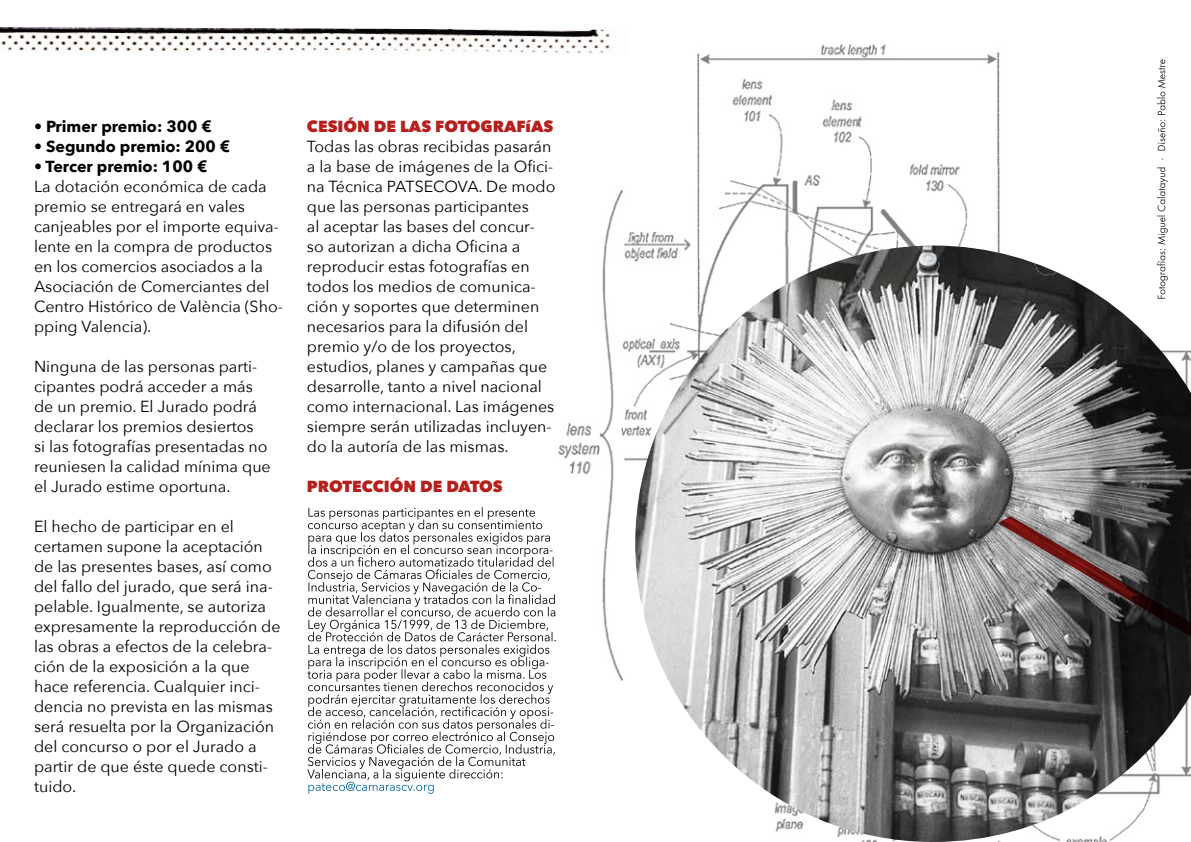
<style>
.page{position:relative;width:1191px;height:842px;background:#fff}
.page>*{position:absolute;margin:0;border:0;box-sizing:border-box;transform-origin:0 0}
.t1{font:16px/20px "Avenir Next";color:#000}
.t2{font:700 16px "Avenir Next";color:#000}
.t3{font:800 16px "Avenir Next";color:#b61f1b}
</style>
<div class="page">
<img style="left:558px;top:44px;width:610px;height:637px">
<img style="left:635px;top:246px;width:556px;height:596px">
<img style="left:0;top:27px;width:628px;height:28px">
<svg style="left:998px;top:516px;width:193px;height:259px;background:#595555"></svg>
<svg style="left:307px;top:507px;width:249px;height:287px"></svg>
<svg style="left:1156px;top:59px;width:11px;height:240px"></svg>
<p class="t2" style="left:34px;top:113px;width:179px">• Primer premio: 300 €</p>
<p class="t2" style="left:34px;top:133px;width:198px">• Segundo premio: 200 €</p>
<p class="t2" style="left:34px;top:153px;width:175px">• Tercer premio: 100 €</p>
<p class="t1" style="left:34px;top:176px;width:250px">La dotación económica de cada premio se entregará en vales canjeables por el importe equiva&shy;lente en la compra de productos en los comercios asociados a la<br>Asociación de Comerciantes del<br>Centro Histórico de València (Sho&shy;pping Valencia).</p>
<p class="t1" style="left:34px;top:356px;width:238px">Ninguna de las personas parti&shy;cipantes podrá acceder a más de un premio. El Jurado podrá declarar los premios desiertos<br>si las fotografías presentadas no reuniesen la calidad mínima que el Jurado estime oportuna.</p>
<p class="t1" style="left:34px;top:516px;width:248px">El hecho de participar en el certamen supone la aceptación de las presentes bases, así como del fallo del jurado, que será ina&shy;pelable. Igualmente, se autoriza expresamente la reproducción de las obras a efectos de la celebra&shy;ción de la exposición a la que hace referencia. Cualquier inci&shy;dencia no prevista en las mismas será resuelta por la Organización del concurso o por el Jurado a partir de que éste quede consti&shy;tuido.</p>
<p class="t3" style="left:307px;top:116px;width:248px">CESIÓN DE LAS FOTOGRAFíAS</p>
<p class="t1" style="left:307px;top:136px;width:250px">Todas las obras recibidas pasarán a la base de imágenes de la Ofici&shy;na Técnica PATSECOVA. De modo que las personas participantes<br>al aceptar las bases del concur&shy;so autorizan a dicha Oficina a reproducir estas fotografías en todos los medios de comunica&shy;ción y soportes que determinen necesarios para la difusión del premio y/o de los proyectos, estudios, planes y campañas que desarrolle, tanto a nivel nacional como internacional. Las imágenes siempre serán utilizadas incluyen&shy;do la autoría de las mismas.</p>
<p class="t3" style="left:307px;top:476px;width:197px">PROTECCIÓN DE DATOS</p>
</div>
